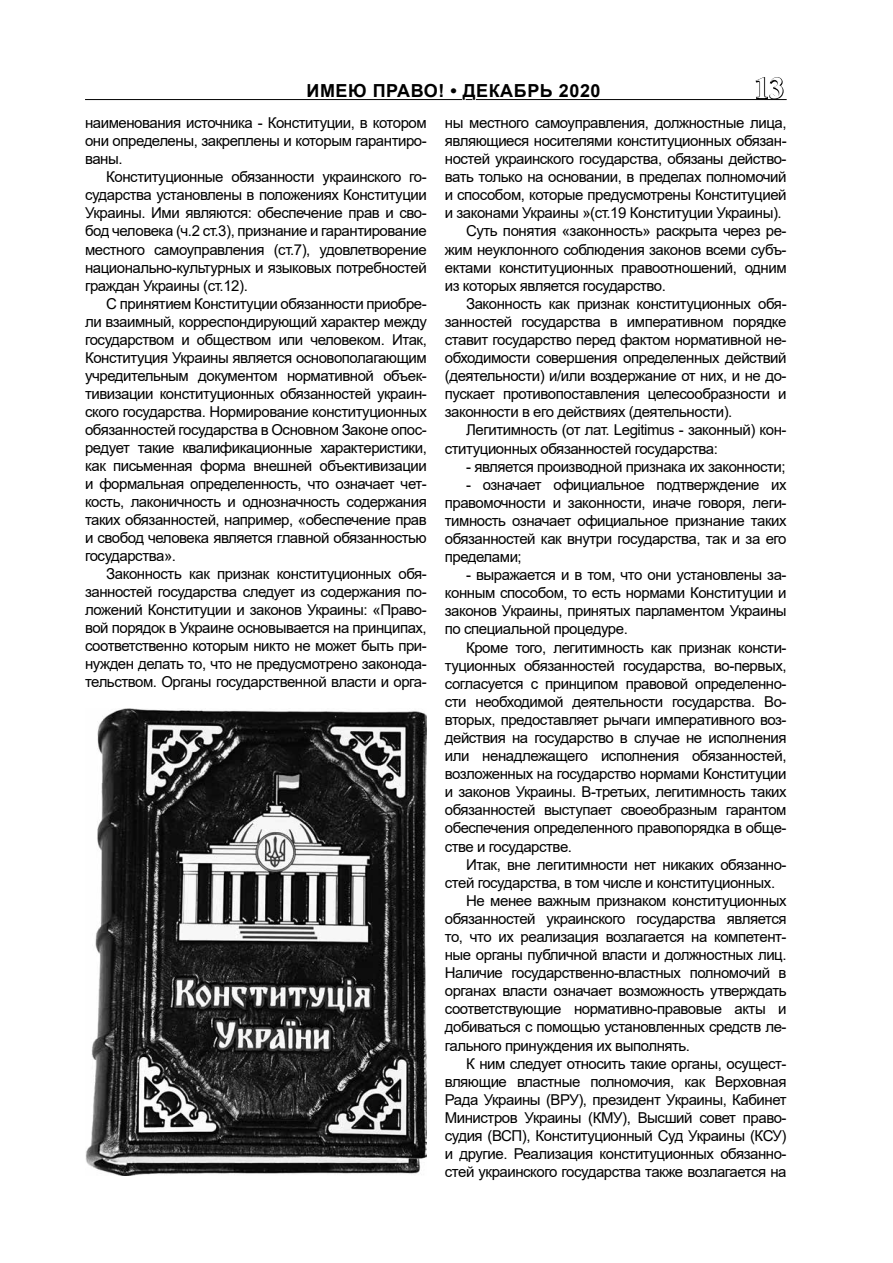
<style>
.page{position:relative;width:893px;height:1263px;background:#fff}
.page>*{position:absolute;margin:0;border:0;box-sizing:border-box;transform-origin:0 0}
.t1{font:700 30px "Times New Roman";color:#fff}
.t2{font:700 18px "Arial";letter-spacing:.03em;color:#000}
.t3{font:15px/18.1px "Arial";letter-spacing:-.03em;color:#000;text-align:justify}
</style>
<div class="page">
<hr style="left:85px;top:99px;width:702px;height:1px;background:#000">
<svg style="left:754px;top:77px;width:30px;height:23px"></svg>
<svg style="left:306px;top:99px;width:310px;height:2px"></svg>
<img style="left:85px;top:708px;width:342px;height:467px">
<p class="t2" style="left:307px;top:79px;width:262px">МЕНТОР #16 ● АВГУСТ 2018</p>
<h1 class="t1" style="left:754px;top:66px;width:31px">13</h1>
<p class="t3" style="left:85px;top:113px;width:343px">наименования источника - Конституции, в котором они определены, закреплены и которым гарантиро&shy;ваны.</p>
<p class="t3" style="left:85px;top:168px;width:343px;text-indent:21px">Конституционные обязанности украинского го&shy;сударства установлены в положениях Конституции Украины. Ими являются: обеспечение прав и сво&shy;бод человека (ч.2 ст.3), признание и гарантирование местного самоуправления (ст.7), удовлетворение национально-культурных и языковых потребностей граждан Украины (ст.12).</p>
<p class="t3" style="left:85px;top:294px;width:343px;text-indent:21px">С принятием Конституции обязанности приобре&shy;ли взаимный, корреспондирующий характер между государством и обществом или человеком. Итак, Конституция Украины является основополагающим учредительным документом нормативной объек&shy;тивизации конституционных обязанностей украин&shy;ского государства. Нормирование конституционных обязанностей государства в Основном Законе опос&shy;редует такие квалификационные характеристики, как письменная форма внешней объективизации и формальная определенность, что означает чет&shy;кость, лаконичность и однозначность содержания таких обязанностей, например, «обеспечение прав и свобод человека является главной обязанностью государства».</p>
<p class="t3" style="left:85px;top:564px;width:343px;text-indent:21px">Законность как признак конституционных обя&shy;занностей государства следует из содержания по&shy;ложений Конституции и законов Украины: «Право&shy;вой порядок в Украине основывается на принципах, соответственно которым никто не может быть при&shy;нужден делать то, что не предусмотрено законода&shy;тельством. Органы государственной власти и орга-</p>
<p class="t2" style="left:307px;top:78px;width:295px">ИМЕЮ ПРАВО! • ДЕКАБРЬ 2020</p>
<p class="t3" style="left:445px;top:113px;width:343px">ны местного самоуправления, должностные лица,</p>
<p class="t3" style="left:445px;top:132px;width:343px">являющиеся носителями конституционных обязан-</p>
<p class="t3" style="left:445px;top:150px;width:343px">ностей украинского государства, обязаны действо-</p>
<p class="t3" style="left:445px;top:168px;width:343px">вать только на основании, в пределах полномочий</p>
<p class="t3" style="left:445px;top:186px;width:343px">и способом, которые предусмотрены Конституцией</p>
<p class="t3" style="left:445px;top:204px;width:338px">и законами Украины »(ст.19 Конституции Украины).</p>
<p class="t3" style="left:466px;top:222px;width:322px">Суть понятия «законность» раскрыта через ре-</p>
<p class="t3" style="left:445px;top:240px;width:343px">жим неуклонного соблюдения законов всеми субъ-</p>
<p class="t3" style="left:445px;top:258px;width:343px">ектами конституционных правоотношений, одним</p>
<p class="t3" style="left:445px;top:276px;width:223px">из которых является государство.</p>
<p class="t3" style="left:466px;top:294px;width:322px">Законность как признак конституционных обя-</p>
<p class="t3" style="left:445px;top:312px;width:343px">занностей государства в императивном порядке</p>
<p class="t3" style="left:445px;top:330px;width:343px">ставит государство перед фактом нормативной не-</p>
<p class="t3" style="left:445px;top:349px;width:343px">обходимости совершения определенных действий</p>
<p class="t3" style="left:445px;top:367px;width:343px">(деятельности) и/или воздержание от них, и не до-</p>
<p class="t3" style="left:445px;top:385px;width:343px">пускает противопоставления целесообразности и</p>
<p class="t3" style="left:445px;top:403px;width:289px">законности в его действиях (деятельности).</p>
<p class="t3" style="left:466px;top:421px;width:322px">Легитимность (от лат. Legitimus - законный) кон-</p>
<p class="t3" style="left:445px;top:439px;width:274px">ституционных обязанностей государства:</p>
<p class="t3" style="left:466px;top:457px;width:321px">- является производной признака их законности;</p>
<p class="t3" style="left:445px;top:475px;width:343px;text-indent:21px">- означает официальное подтверждение их правомочности и законности, иначе говоря, леги&shy;тимность означает официальное признание таких обязанностей как внутри государства, так и за его пределами;</p>
<p class="t3" style="left:445px;top:566px;width:343px;text-indent:21px">- выражается и в том, что они установлены за&shy;конным способом, то есть нормами Конституции и законов Украины, принятых парламентом Украины по специальной процедуре.</p>
<p class="t3" style="left:445px;top:638px;width:343px;text-indent:21px">Кроме того, легитимность как признак консти&shy;туционных обязанностей государства, во-первых, согласуется с принципом правовой определенно&shy;сти необходимой деятельности государства. Во&shy;вторых, предоставляет рычаги императивного воз&shy;действия на государство в случае не исполнения или ненадлежащего исполнения обязанностей, возложенных на государство нормами Конституции и законов Украины. В-третьих, легитимность таких обязанностей выступает своеобразным гарантом обеспечения определенного правопорядка в обще&shy;стве и государстве.</p>
<p class="t3" style="left:466px;top:855px;width:322px">Итак, вне легитимности нет никаких обязанно-</p>
<p class="t3" style="left:445px;top:873px;width:332px">стей государства, в том числе и конституционных.</p>
<p class="t3" style="left:466px;top:891px;width:322px">Не менее важным признаком конституционных</p>
<p class="t3" style="left:445px;top:909px;width:343px">обязанностей украинского государства является</p>
<p class="t3" style="left:445px;top:927px;width:343px">то, что их реализация возлагается на компетент-</p>
<p class="t3" style="left:445px;top:946px;width:343px">ные органы публичной власти и должностных лиц.</p>
<p class="t3" style="left:445px;top:964px;width:343px">Наличие государственно-властных полномочий в</p>
<p class="t3" style="left:445px;top:982px;width:343px">органах власти означает возможность утверждать</p>
<p class="t3" style="left:445px;top:1000px;width:343px">соответствующие нормативно-правовые акты и</p>
<p class="t3" style="left:445px;top:1018px;width:343px">добиваться с помощью установленных средств ле-</p>
<p class="t3" style="left:445px;top:1036px;width:247px">гального принуждения их выполнять.</p>
<p class="t3" style="left:466px;top:1054px;width:322px">К ним следует относить такие органы, осущест-</p>
<p class="t3" style="left:445px;top:1072px;width:343px">вляющие властные полномочия, как Верховная</p>
<p class="t3" style="left:445px;top:1090px;width:343px">Рада Украины (ВРУ), президент Украины, Кабинет</p>
<p class="t3" style="left:445px;top:1108px;width:343px">Министров Украины (КМУ), Высший совет право-</p>
<p class="t3" style="left:445px;top:1126px;width:343px">судия (ВСП), Конституционный Суд Украины (КСУ)</p>
<p class="t3" style="left:445px;top:1145px;width:343px">и другие. Реализация конституционных обязанно-</p>
<p class="t3" style="left:445px;top:1163px;width:343px">стей украинского государства также возлагается на</p>
</div>
